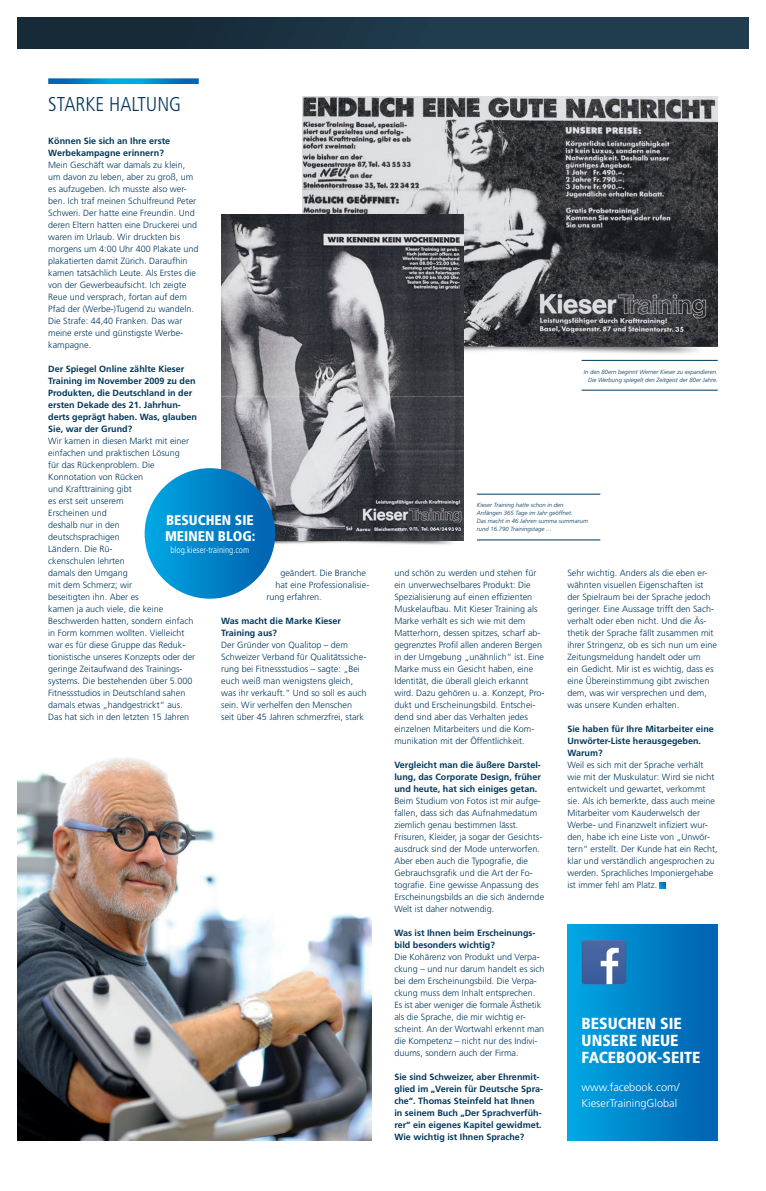
<style>
.page{position:relative;width:766px;height:1191px;background:#fff}
.page>*{position:absolute;margin:0;border:0;box-sizing:border-box;transform-origin:0 0}
.t1{font:300 condensed 20px "Frutiger LT Std";color:#00375b}
.t2{font:900 condensed 16px/17px "Frutiger LT Std";color:#fff}
.t3{font:900 condensed 14px/16px "Frutiger LT Std";color:#fff}
.t4{font:300 11px/16px "Frutiger LT Std";color:#fff}
.t5{font:300 9px/12px "Frutiger LT Std";color:#00375b}
.t6{font:700 9px/12px "Frutiger LT Std";color:#00375b}
.t7{font:300 condensed 9px "Frutiger LT Std";color:#fff}
.t8{font:italic 300 6px/8px "Frutiger LT Std";color:#00375b;text-align:right}
</style>
<div class="page">
<svg style="left:659px;top:882px;width:6px;height:6px"></svg>
<img style="left:17px;top:757px;width:354px;height:383px">
<div style="left:567px;top:924px;width:150px;height:216px;background:linear-gradient(to right,#00a8e4,#0160ae)"></div>
<svg style="left:581px;top:940px;width:45px;height:44px;background:#5e7aad"></svg>
<img style="left:463px;top:346px;width:253px;height:9px">
<img style="left:303px;top:96px;width:414px;height:250px">
<img style="left:274px;top:540px;width:189px;height:6px">
<img style="left:221px;top:215px;width:242px;height:325px">
<div style="left:145px;top:468px;width:130px;height:130px;background:linear-gradient(to right,#00a8e4,#0160ae);border-radius:65px"></div>
<svg style="left:48px;top:78px;width:151px;height:6px"></svg>
<div style="left:17px;top:17px;width:731px;height:31px;background:linear-gradient(to right,#152835,#234156)"></div>
<hr style="left:581px;top:360px;width:136px;height:1px;background:#00375b">
<hr style="left:581px;top:390px;width:136px;height:1px;background:#00375b">
<hr style="left:477px;top:494px;width:123px;height:1px;background:#00375b">
<hr style="left:477px;top:539px;width:123px;height:1px;background:#00375b">
<h1 class="t1" style="left:48px;top:93px;width:134px">starke haltung</h1>
<p class="t6" style="left:48px;top:135px;width:123px">Können Sie sich an Ihre erste<br>Werbekampagne erinnern?</p>
<p class="t5" style="left:48px;top:159px;width:152px">Mein Geschäft war damals zu klein, um davon zu leben, aber zu groß, um es aufzugeben. Ich musste also wer&shy;ben. Ich traf meinen Schulfreund Peter Schweri. Der hatte eine Freundin. Und deren Eltern hatten eine Druckerei und waren im Urlaub. Wir druckten bis morgens um 4:00 Uhr 400 Plakate und plakatierten damit Zürich. Daraufhin kamen tatsächlich Leute. Als Erstes die von der Gewerbeaufsicht. Ich zeigte Reue und versprach, fortan auf dem Pfad der (Werbe-)Tugend zu wandeln.<br>Die Strafe: 44,40 Franken. Das war meine erste und günstigste Werbe&shy;kampagne.</p>
<p class="t6" style="left:48px;top:363px;width:150px">Der Spiegel Online zählte Kieser<br>Training im November 2009 zu den<br>Produkten, die Deutschland in der ersten Dekade des 21. Jahrhun&shy;derts geprägt haben. Was, glauben<br>Sie, war der Grund?</p>
<p class="t5" style="left:48px;top:435px;width:148px">Wir kamen in diesen Markt mit einer einfachen und praktischen Lösung<br>für das Rückenproblem. Die<br>Konnotation von Rücken<br>und Krafttraining gibt<br>es erst seit unserem<br>Erscheinen und<br>deshalb nur in den<br>deutschsprachigen<br>Ländern. Die Rü-<br>ckenschulen lehrten<br>damals den Umgang<br>mit dem Schmerz; wir<br>beseitigten ihn. Aber es<br>kamen ja auch viele, die keine<br>Beschwerden hatten, sondern einfach in Form kommen wollten. Vielleicht war es für diese Gruppe das Reduk&shy;tionistische unseres Konzepts oder der geringe Zeitaufwand des Trainings&shy;systems. Die bestehenden über 5.000<br>Fitnessstudios in Deutschland sahen damals etwas „handgestrickt“ aus.<br>Das hat sich in den letzten 15 Jahren</p>
<h3 class="t3" style="left:165px;top:512px;width:92px">BESUCHEN SIE<br>MEINEN BLOG:</h3>
<p class="t7" style="left:170px;top:544px;width:80px">blog.kieser-training.com</p>
<p class="t5" style="left:280px;top:567px;width:87px">geändert. Die Branche</p>
<p class="t5" style="left:275px;top:579px;width:95px">hat eine Professionalisie-</p>
<p class="t5" style="left:266px;top:591px;width:57px">rung erfahren.</p>
<p class="t6" style="left:221px;top:615px;width:121px">Was macht die Marke Kieser<br>Training aus?</p>
<p class="t5" style="left:221px;top:639px;width:147px">Der Gründer von Qualitop – dem Schweizer Verband für Qualitätssiche&shy;rung bei Fitnessstudios – sagte: „Bei euch weiß man wenigstens gleich, was ihr verkauft.“ Und so soll es auch sein. Wir verhelfen den Menschen seit über 45 Jahren schmerzfrei, stark</p>
<p class="t8" style="left:583px;top:367px;width:135px">In den 80ern beginnt Werner Kieser zu expandieren.<br>Die Werbung spiegelt den Zeitgeist der 80er Jahre.</p>
<p class="t8" style="left:477px;top:501px;width:113px;text-align:left">Kieser Training hatte schon in den Anfängen 365 Tage im Jahr geöffnet.<br>Das macht in 46 Jahren summa summarum rund 16.790 Trainingstage …</p>
<p class="t5" style="left:394px;top:567px;width:152px">und schön zu werden und stehen für ein unverwechselbares Produkt: Die Spezialisierung auf einen effizienten Muskelaufbau. Mit Kieser Training als Marke verhält es sich wie mit dem Matterhorn, dessen spitzes, scharf ab&shy;gegrenztes Profil allen anderen Bergen in der Umgebung „unähnlich“ ist. Eine Marke muss ein Gesicht haben, eine Identität, die überall gleich erkannt wird. Dazu gehören u. a. Konzept, Pro&shy;dukt und Erscheinungsbild. Entschei&shy;dend sind aber das Verhalten jedes einzelnen Mitarbeiters und die Kom&shy;munikation mit der Öffentlichkeit.</p>
<p class="t6" style="left:394px;top:759px;width:148px;text-align:justify">Vergleicht man die äußere Darstel&shy;lung, das Corporate Design, früher und heute, hat sich einiges getan.</p>
<p class="t5" style="left:394px;top:795px;width:151px">Beim Studium von Fotos ist mir aufge&shy;fallen, dass sich das Aufnahmedatum ziemlich genau bestimmen lässt.<br>Frisuren, Kleider, ja sogar der Gesichts&shy;ausdruck sind der Mode unterworfen.<br>Aber eben auch die Typografie, die Gebrauchsgrafik und die Art der Fo&shy;tografie. Eine gewisse Anpassung des Erscheinungsbilds an die sich ändernde Welt ist daher notwendig.</p>
<p class="t6" style="left:394px;top:927px;width:143px">Was ist Ihnen beim Erscheinungs&shy;bild besonders wichtig?</p>
<p class="t5" style="left:394px;top:951px;width:152px">Die Kohärenz von Produkt und Verpa&shy;ckung – und nur darum handelt es sich bei dem Erscheinungsbild. Die Verpa&shy;ckung muss dem Inhalt entsprechen.<br>Es ist aber weniger die formale Ästhetik als die Sprache, die mir wichtig er&shy;scheint. An der Wortwahl erkennt man die Kompetenz – nicht nur des Indivi&shy;duums, sondern auch der Firma.</p>
<p class="t6" style="left:394px;top:1071px;width:150px">Sie sind Schweizer, aber Ehrenmit&shy;glied im „Verein für Deutsche Spra&shy;che“. Thomas Steinfeld hat Ihnen in seinem Buch „Der Sprachverfüh&shy;rer“ ein eigenes Kapitel gewidmet.<br>Wie wichtig ist Ihnen Sprache?</p>
<p class="t5" style="left:567px;top:567px;width:151px">Sehr wichtig. Anders als die eben er&shy;wähnten visuellen Eigenschaften ist der Spielraum bei der Sprache jedoch geringer. Eine Aussage trifft den Sach&shy;verhalt oder eben nicht. Und die Äs&shy;thetik der Sprache fällt zusammen mit ihrer Stringenz, ob es sich nun um eine Zeitungsmeldung handelt oder um<br>ein Gedicht. Mir ist es wichtig, dass es eine Übereinstimmung gibt zwischen dem, was wir versprechen und dem, was unsere Kunden erhalten.</p>
<p class="t6" style="left:567px;top:723px;width:148px">Sie haben für Ihre Mitarbeiter eine<br>Unwörter-Liste herausgegeben.<br>Warum?</p>
<p class="t5" style="left:567px;top:759px;width:152px">Weil es sich mit der Sprache verhält wie mit der Muskulatur: Wird sie nicht entwickelt und gewartet, verkommt sie. Als ich bemerkte, dass auch meine Mitarbeiter vom Kauderwelsch der Werbe- und Finanzwelt infiziert wur&shy;den, habe ich eine Liste von „Unwör&shy;tern“ erstellt. Der Kunde hat ein Recht, klar und verständlich angesprochen zu werden. Sprachliches Imponiergehabe ist immer fehl am Platz.</p>
<h2 class="t2" style="left:581px;top:1015px;width:120px">BESUCHEN SIE<br>UNSERE NEUE<br>FACEBOOK-SEITE</h2>
<p class="t4" style="left:581px;top:1079px;width:99px">www.facebook.com/<br>KieserTrainingGlobal</p>
</div>
